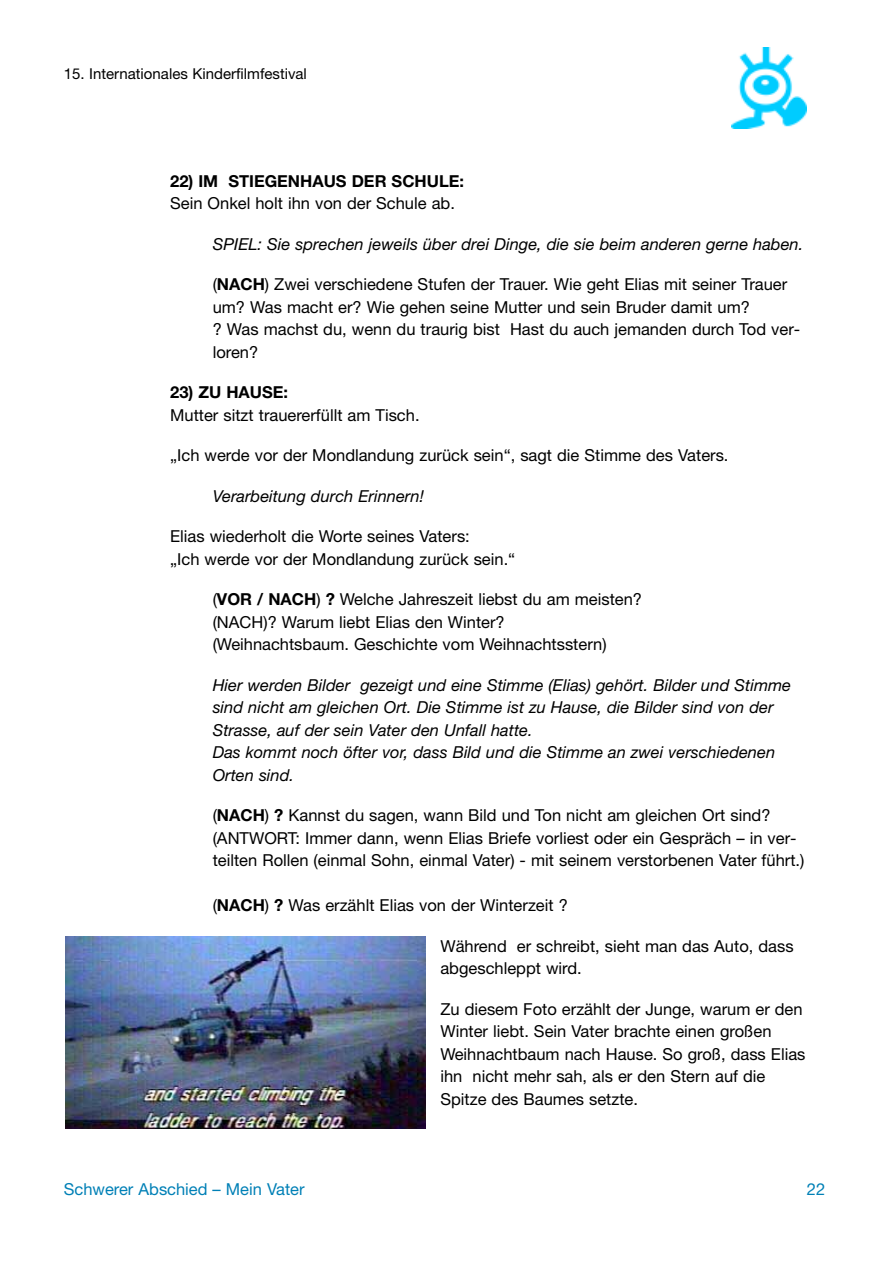
<style>
.page{position:relative;width:893px;height:1263px;background:#fff}
.page>*{position:absolute;margin:0;border:0;box-sizing:border-box;transform-origin:0 0}
.t1{font:16.5px/22.5px "Helvetica Neue";color:#000}
.t2{font:italic 16.5px/22.5px "Helvetica Neue";color:#000}
.t3{font:700 16.5px "Helvetica Neue";color:#000}
.t4{font:16.5px "Helvetica Neue";color:#0080b6}
.t5{font:15px "Helvetica Neue";color:#000}
.s1{font-weight:700}
</style>
<div class="page">
<img style="left:66px;top:937px;width:359px;height:191px">
<img style="left:731px;top:47px;width:75px;height:82px">
<p class="t5" style="left:64px;top:68px;width:245px">15. Internationales Kinderfilmfestival</p>
<p class="t3" style="left:170px;top:175px;width:295px">22) IM STIEGENHAUS DER SCHULE:</p>
<p class="t1" style="left:170px;top:194px;width:286px">Sein Onkel holt ihn von der Schule ab.</p>
<p class="t2" style="left:213px;top:234px;width:592px">SPIEL: Sie sprechen jeweils über drei Dinge, die sie beim anderen gerne haben.</p>
<p class="t1" style="left:213px;top:275px;width:589px">(<span class="s1">NACH</span>) Zwei verschiedene Stufen der Trauer. Wie geht Elias mit seiner Trauer um? Was macht er? Wie gehen seine Mutter und sein Bruder damit um?<br>? Was machst du, wenn du traurig bist Hast du auch jemanden durch Tod ver&shy;loren?</p>
<p class="t3" style="left:170px;top:386px;width:119px">23) ZU HAUSE:</p>
<p class="t1" style="left:170px;top:405px;width:251px">Mutter sitzt trauererfüllt am Tisch.</p>
<p class="t1" style="left:170px;top:446px;width:560px">„Ich werde vor der Mondlandung zurück sein“, sagt die Stimme des Vaters.</p>
<p class="t2" style="left:213px;top:486px;width:213px">Verarbeitung durch Erinnern!</p>
<p class="t1" style="left:170px;top:527px;width:346px">Elias wiederholt die Worte seines Vaters:<br>„Ich werde vor der Mondlandung zurück sein.“</p>
<p class="t1" style="left:213px;top:590px;width:431px">(<span class="s1">VOR / NACH</span>) <span class="s1">?</span> Welche Jahreszeit liebst du am meisten? (NACH)? Warum liebt Elias den Winter? (Weihnachtsbaum. Geschichte vom Weihnachtsstern)</p>
<p class="t2" style="left:213px;top:675px;width:580px">Hier werden Bilder gezeigt und eine Stimme (Elias) gehört. Bilder und Stimme sind nicht am gleichen Ort. Die Stimme ist zu Hause, die Bilder sind von der Strasse, auf der sein Vater den Unfall hatte.<br>Das kommt noch öfter vor, dass Bild und die Stimme an zwei verschiedenen Orten sind.</p>
<p class="t1" style="left:213px;top:806px;width:593px">(<span class="s1">NACH</span>) <span class="s1">?</span> Kannst du sagen, wann Bild und Ton nicht am gleichen Ort sind? (ANTWORT: Immer dann, wenn Elias Briefe vorliest oder ein Gespräch – in ver&shy;teilten Rollen (einmal Sohn, einmal Vater) - mit seinem verstorbenen Vater führt.)</p>
<p class="t1" style="left:213px;top:896px;width:356px">(<span class="s1">NACH</span>) <span class="s1">?</span> Was erzählt Elias von der Winterzeit ?</p>
<p class="t1" style="left:440px;top:936px;width:354px">Während er schreibt, sieht man das Auto, dass abgeschleppt wird.</p>
<p class="t1" style="left:440px;top:999px;width:366px">Zu diesem Foto erzählt der Junge, warum er den Winter liebt. Sein Vater brachte einen großen Weihnachtbaum nach Hause. So groß, dass Elias ihn nicht mehr sah, als er den Stern auf die Spitze des Baumes setzte.</p>
<p class="t4" style="left:64px;top:1183px;width:242px">Schwerer Abschied – Mein Vater</p>
<p class="t4" style="left:807px;top:1183px;width:20px">22</p>
</div>
